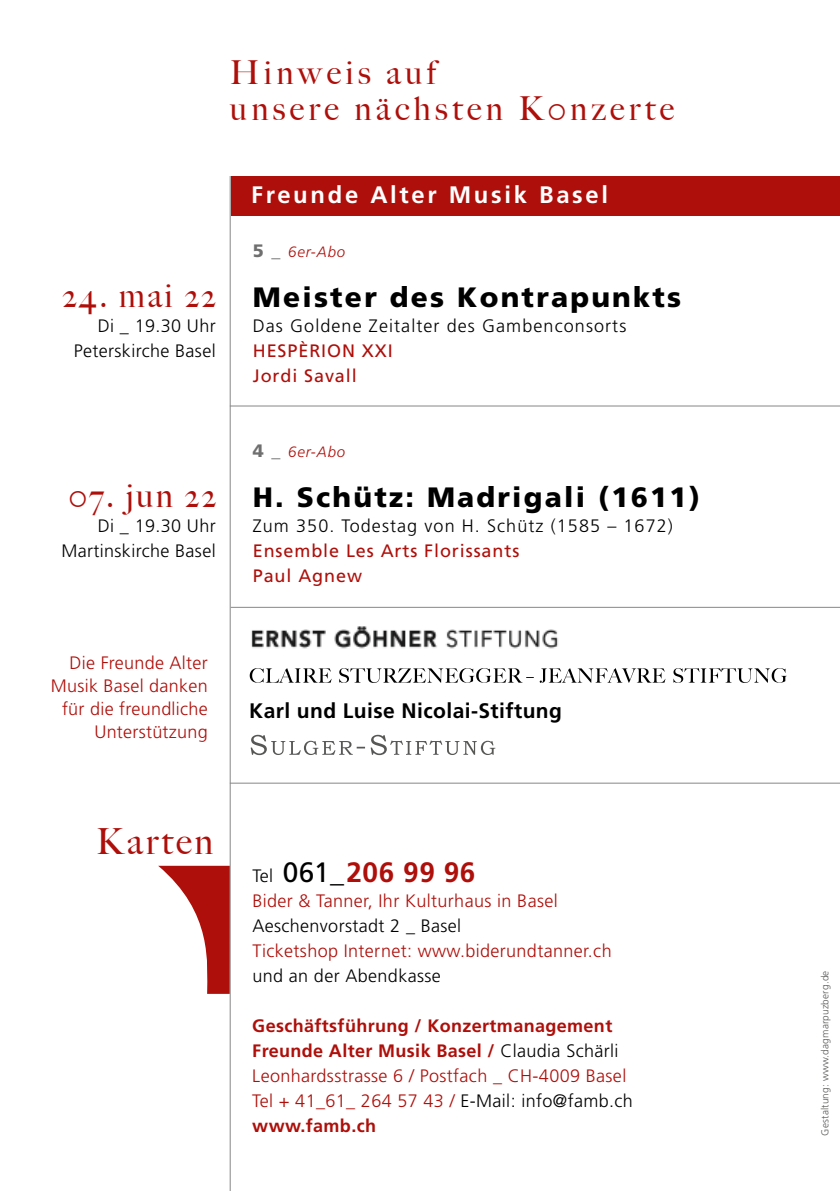
<style>
.page{position:relative;width:840px;height:1191px;background:#fff}
.page>*{position:absolute;margin:0;border:0;box-sizing:border-box;transform-origin:0 0}
.t1{font:500 36px "Big Caslon";letter-spacing:.08em;color:#ae0f0a}
.t2{font:500 33px/36px "Big Caslon";letter-spacing:.13em;color:#ae0f0a}
.t3{font:900 28px "Frutiger LT Std";letter-spacing:.08em;color:#000}
.t4{font:700 28px "Frutiger LT Std";letter-spacing:.02em;color:#ae0f0a}
.t5{font:700 23.8px "Frutiger LT Std";letter-spacing:.115em;color:#fff}
.t6{font:700 21px "Frutiger LT Std";letter-spacing:.02em;color:#000}
.t7{font:700 18px/25px "Frutiger LT Std";letter-spacing:.02em;color:#ae0f0a}
.t8{font:300 18px/23px "Frutiger LT Std";letter-spacing:.02em;color:#ae0f0a;text-align:right}
.t9{font:300 18px/25px "Frutiger LT Std";letter-spacing:.02em;color:#000;text-align:right}
.t10{font:300 18px "Frutiger LT Std";letter-spacing:.06em;color:#000}
.t11{font:18px/25px "Frutiger LT Std";letter-spacing:.05em;color:#ae0f0a}
.t12{font:italic 300 15px "Frutiger LT Std";letter-spacing:.06em;color:#ae0f0a}
.t13{font:300 10px "Frutiger LT Std";letter-spacing:.02em;color:#575756}
.s1{font-weight:900;font-style:normal;font-size:18px;color:#706f6f}
.s2{font-weight:300;font-size:18px;color:#000}
.s3{font-weight:400;color:#000}
.s4{font-weight:300;color:#000}
.s5{font-weight:300}
</style>
<div class="page">
<svg style="left:158px;top:865px;width:71px;height:129px"></svg>
<hr style="left:229px;top:176px;width:1px;height:1015px;background:#878787">
<svg style="left:250px;top:735px;width:245px;height:20px"></svg>
<hr style="left:230px;top:607px;width:609px;height:1px;background:#878787">
<div style="left:231px;top:176px;width:608px;height:40px;background:#ae0f0a"></div>
<hr style="left:230px;top:405px;width:609px;height:1px;background:#878787">
<hr style="left:230px;top:782px;width:609px;height:1px;background:#878787">
<svg style="left:249px;top:668px;width:537px;height:15px"></svg>
<img style="left:251px;top:626px;width:307px;height:23px">
<h2 class="t2" style="left:230px;top:53px;width:446px">Hinweis auf<br>unsere nächsten K0nzerte</h2>
<h2 class="t2" style="left:62px;top:276px;width:155px">24. mai 22</h2>
<p class="t9" style="left:74px;top:313px;width:143px">Di _ 19.30 Uhr<br>Peterskirche Basel</p>
<h2 class="t2" style="left:69px;top:476px;width:148px">07. jun 22</h2>
<p class="t9" style="left:61px;top:513px;width:156px">Di _ 19.30 Uhr<br>Martinskirche Basel</p>
<h3 class="t5" style="left:251px;top:181px;width:358px">Freunde Alter Musik Basel</h3>
<p class="t12" style="left:253px;top:243px;width:94px"><span class="s1">5 _</span> 6er-Abo</p>
<h3 class="t3" style="left:253px;top:280px;width:430px">Meister des Kontrapunkts</h3>
<p class="t10" style="left:253px;top:315px;width:375px">Das Goldene Zeitalter des Gambenconsorts</p>
<p class="t11" style="left:253px;top:338px;width:141px">HESPÈRION XXI<br>Jordi Savall</p>
<p class="t12" style="left:253px;top:443px;width:94px"><span class="s1">4 _</span> 6er-Abo</p>
<h3 class="t3" style="left:253px;top:480px;width:448px">H. Schütz: Madrigali (1611)</h3>
<p class="t10" style="left:253px;top:515px;width:421px">Zum 350. Todestag von H. Schütz (1585 – 1672)</p>
<p class="t11" style="left:253px;top:538px;width:268px">Ensemble Les Arts Florissants<br>Paul Agnew</p>
<p class="t8" style="left:51px;top:651px;width:158px">Die Freunde Alter<br>Musik Basel danken für die freundliche<br>Unterstützung</p>
<p class="t6" style="left:249px;top:698px;width:314px">Karl und Luise Nicolai-Stiftung</p>
<h1 class="t1" style="left:96px;top:812px;width:119px">Karten</h1>
<h3 class="t4" style="left:252px;top:855px;width:224px"><span class="s2">Tel</span> <span class="s3">061_</span>206 99 96</h3>
<p class="t8" style="left:252px;top:889px;width:307px">Bider &amp; Tanner, Ihr Kulturhaus in Basel</p>
<p class="t9" style="left:252px;top:913px;width:210px">Aeschenvorstadt 2 _ Basel</p>
<p class="t8" style="left:252px;top:939px;width:360px">Ticketshop Internet: www.biderundtanner.ch</p>
<p class="t9" style="left:252px;top:963px;width:190px">und an der Abendkasse</p>
<p class="t7" style="left:252px;top:1013px;width:382px">Geschäftsführung / Konzertmanagement Freunde Alter Musik Basel / <span class="s4">Claudia Schärli </span><span class="s5">Leonhardsstrasse 6 / Postfach _ CH-4009 Basel Tel + 41_61_ 264 57 43 /</span> <span class="s4">E-Mail: info@famb.ch </span>www.famb.ch</p>
<p class="t13" style="left:818px;top:1135px;width:167px;rotate:-90deg">Gestaltung: www.dagmarpuzberg.de</p>
</div>
